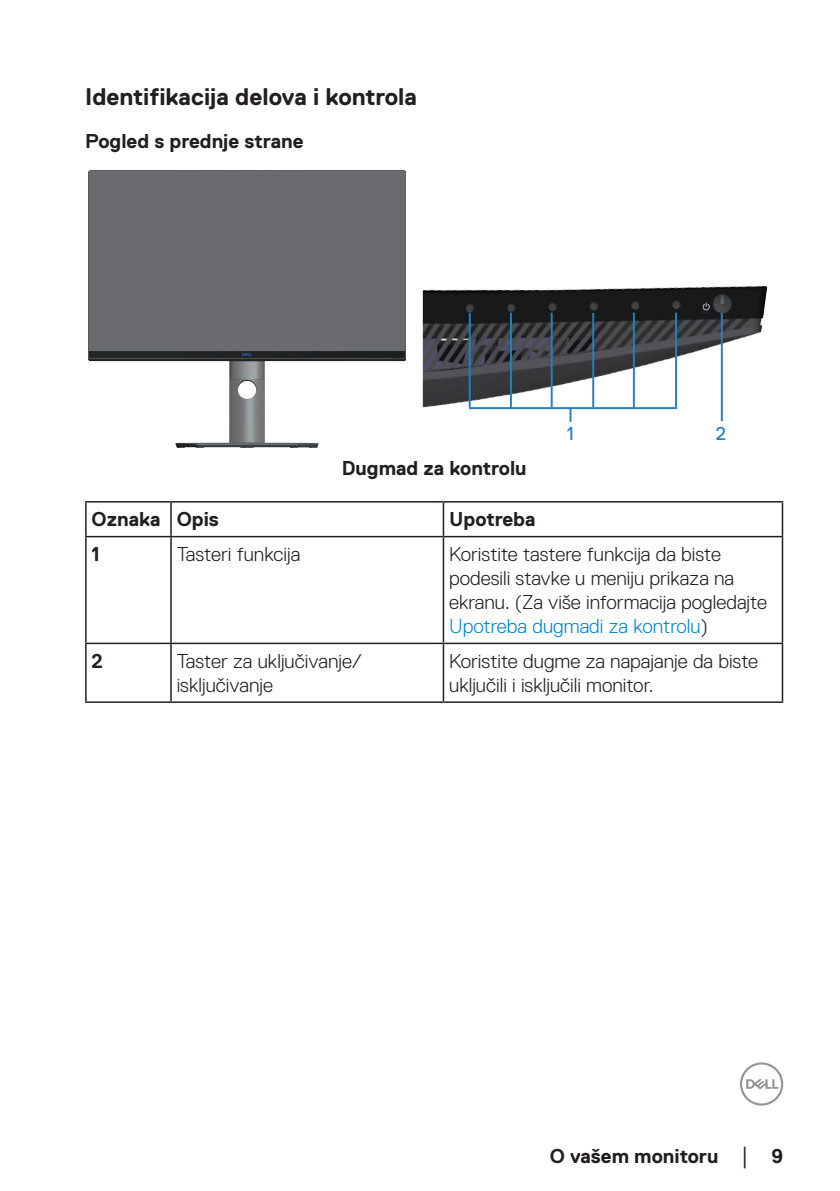
<style>
.page{position:relative;width:840px;height:1191px;background:#fff}
.page>*{position:absolute;margin:0;border:0;box-sizing:border-box;transform-origin:0 0}
.Head2{font:700 24px "Dell Replica";color:#231f20}
.text{font:300 20px/24px "Dell Replica";color:#231f20}
.Head3{font:700 20px "Dell Replica";color:#231f20}
.text-2{font:700 20px "Dell Replica";color:#231f20}
.text_bold{font:700 20px "Dell Replica";color:#231f20}
.t1{font:18.6px "Dell Replica";color:#267fb9}
.s1{color:#0087cb}
.s2{font-family:"Times New Roman";font-weight:400;font-size:18px}
</style>
<div class="page">
<svg style="left:740px;top:1062px;width:42px;height:43px"></svg>
<img style="left:89px;top:350px;width:316px;height:97px">
<div style="left:89px;top:171px;width:316px;height:179px;background:#6a6b6e"></div>
<img style="left:422px;top:285px;width:346px;height:135px">
<hr style="left:592px;top:313px;width:2px;height:94px;background:#267fb9">
<hr style="left:632px;top:313px;width:2px;height:95px;background:#267fb9">
<hr style="left:674px;top:313px;width:2px;height:94px;background:#267fb9">
<hr style="left:550px;top:313px;width:2px;height:95px;background:#267fb9">
<hr style="left:469px;top:407px;width:207px;height:2px;background:#267fb9">
<svg style="left:569px;top:407px;width:2px;height:15px"></svg>
<hr style="left:720px;top:313px;width:2px;height:108px;background:#267fb9">
<svg style="left:702px;top:302px;width:7px;height:8px"></svg>
<hr style="left:468px;top:313px;width:2px;height:94px;background:#267fb9">
<hr style="left:509px;top:313px;width:2px;height:95px;background:#267fb9">
<hr style="left:85px;top:501px;width:86px;height:1px;background:#231f20">
<hr style="left:85px;top:502px;width:2px;height:34px;background:#231f20">
<hr style="left:171px;top:501px;width:272px;height:1px;background:#231f20">
<hr style="left:170px;top:502px;width:2px;height:34px;background:#231f20">
<hr style="left:443px;top:501px;width:339px;height:1px;background:#231f20">
<hr style="left:442px;top:502px;width:2px;height:34px;background:#231f20">
<hr style="left:781px;top:502px;width:1px;height:34px;background:#231f20">
<hr style="left:85px;top:536px;width:86px;height:1px;background:#231f20">
<hr style="left:85px;top:537px;width:2px;height:105px;background:#231f20">
<hr style="left:171px;top:536px;width:272px;height:1px;background:#231f20">
<hr style="left:170px;top:537px;width:2px;height:105px;background:#231f20">
<hr style="left:443px;top:536px;width:339px;height:1px;background:#231f20">
<hr style="left:442px;top:537px;width:2px;height:105px;background:#231f20">
<hr style="left:781px;top:537px;width:1px;height:105px;background:#231f20">
<hr style="left:85px;top:642px;width:86px;height:2px;background:#231f20">
<hr style="left:85px;top:644px;width:2px;height:57px;background:#231f20">
<hr style="left:171px;top:642px;width:272px;height:2px;background:#231f20">
<hr style="left:170px;top:644px;width:2px;height:57px;background:#231f20">
<hr style="left:443px;top:642px;width:339px;height:2px;background:#231f20">
<hr style="left:442px;top:644px;width:2px;height:57px;background:#231f20">
<hr style="left:781px;top:644px;width:1px;height:57px;background:#231f20">
<hr style="left:85px;top:701px;width:86px;height:2px;background:#231f20">
<hr style="left:171px;top:701px;width:272px;height:2px;background:#231f20">
<hr style="left:443px;top:701px;width:339px;height:2px;background:#231f20">
<p class="Head2" style="left:85px;top:84px;width:333px">Identifikacija delova i kontrola</p>
<p class="Head3" style="left:85px;top:130px;width:220px">Pogled s prednje strane</p>
<p class="text-2" style="left:341px;top:457px;width:186px">Dugmad za kontrolu</p>
<p class="t1" style="left:566px;top:423px;width:9px">1</p>
<p class="t1" style="left:715px;top:423px;width:12px">2</p>
<p class="text_bold" style="left:91px;top:508px;width:70px">Oznaka</p>
<p class="text_bold" style="left:176px;top:508px;width:44px">Opis</p>
<p class="text_bold" style="left:449px;top:508px;width:88px">Upotreba</p>
<p class="text-2" style="left:91px;top:543px;width:10px">1</p>
<p class="text" style="left:176px;top:542px;width:125px">Tasteri funkcija</p>
<p class="text" style="left:449px;top:542px;width:319px">Koristite tastere funkcija da biste podesili stavke u meniju prikaza na ekranu. (Za više informacija pogledajte <span class="s1">Upotreba dugmadi za kontrolu</span>)</p>
<p class="text-2" style="left:91px;top:650px;width:13px">2</p>
<p class="text" style="left:176px;top:649px;width:187px">Taster za uključivanje/ isključivanje</p>
<p class="text" style="left:449px;top:649px;width:310px">Koristite dugme za napajanje da biste uključili i isključili monitor.</p>
<p class="Head3" style="left:549px;top:1144px;width:235px">O vašem monitoru <span class="s2">│</span> 9</p>
</div>
